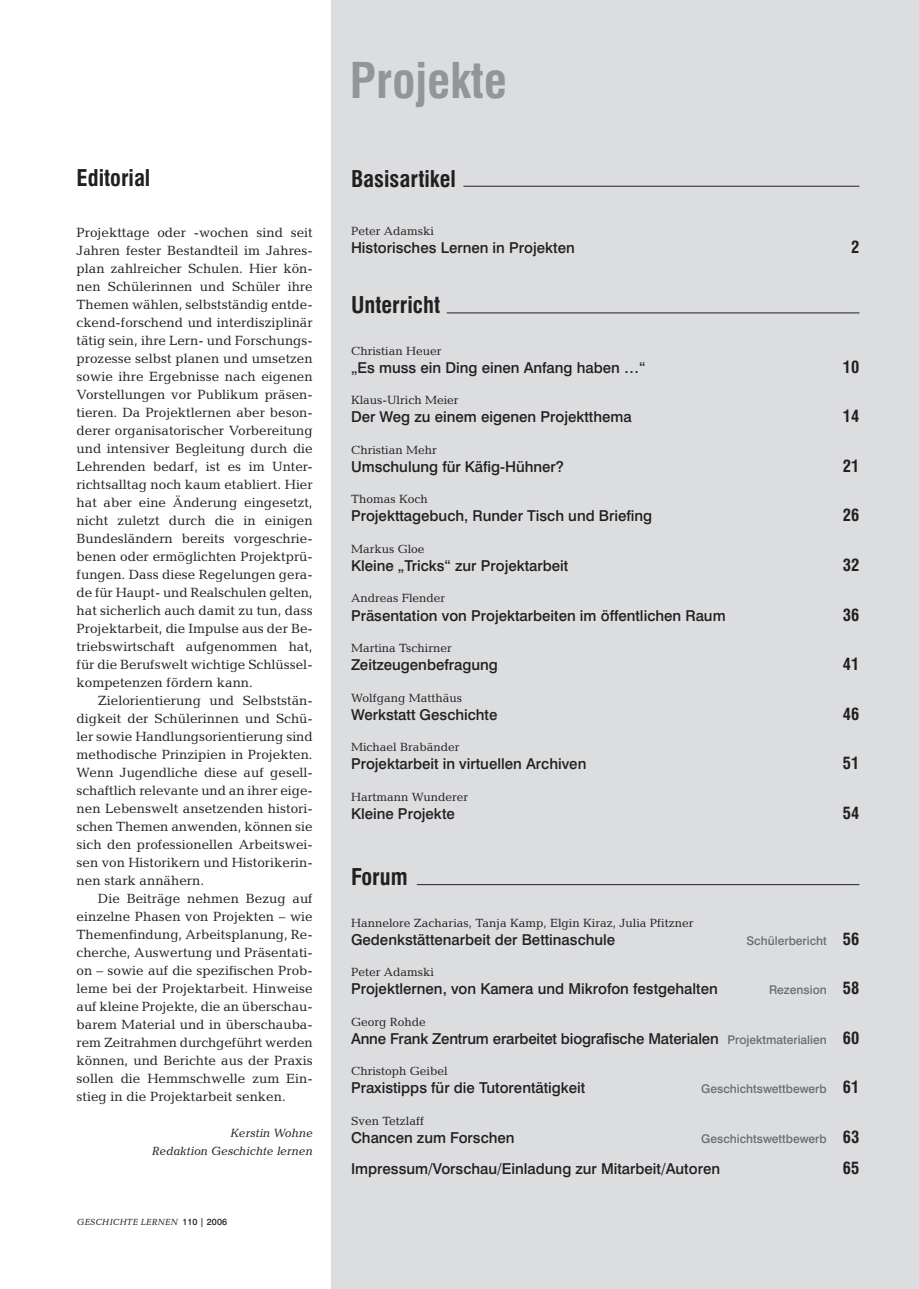
<style>
.page{position:relative;width:919px;height:1289px;background:#fff}
.page>*{position:absolute;margin:0;border:0;box-sizing:border-box;transform-origin:0 0}
.t1{font:700 condensed 48px "Swiss 721 BT";color:#939598}
.t2{font:700 condensed 22.5px "Swiss 721 BT";color:#231f20}
.t3{font:700 condensed 16.5px "Swiss 721 BT";color:#231f20}
.t4{font:500 15px "Swiss 721 BT";color:#231f20}
.t5{font:13.5px/18px "Candida";color:#231f20;text-align:justify}
.t6{font:12px "Candida";color:#231f20}
.t7{font:500 12px "Swiss 721 BT";color:#6c6d70}
.t8{font:italic 12px/18px "Candida";letter-spacing:-.005em;color:#231f20;text-align:right}
.t9{font:italic 9px "Candida";color:#231f20}
.s1{font-family:"Swiss 721 BT";font-weight:500;font-style:normal}
.s2{font-weight:700;font-stretch:condensed;font-size:16.5px;color:#231f20}
.s3{font-size:12px;color:#6c6d70}
.s4{font-weight:700;font-stretch:condensed;font-size:16.5px}
</style>
<div class="page">
<div style="left:332px;top:0;width:586px;height:1288px;background:#dcdddf"></div>
<hr style="left:463px;top:186px;width:396px;height:1px;background:#231f20">
<hr style="left:446px;top:312px;width:413px;height:1px;background:#231f20">
<hr style="left:417px;top:884px;width:442px;height:1px;background:#231f20">
<h2 class="t2" style="left:77px;top:164px;width:75px">Editorial</h2>
<p class="t5" style="left:77px;top:223px;width:238px">Projekttage oder -wochen sind seit Jahren fester Bestandteil im Jahres&shy;plan zahlreicher Schulen. Hier kön&shy;nen Schülerinnen und Schüler ihre Themen wählen, selbstständig entde&shy;ckend-forschend und interdisziplinär tätig sein, ihre Lern- und Forschungs&shy;prozesse selbst planen und umsetzen sowie ihre Ergebnisse nach eigenen Vorstellungen vor Publikum präsen&shy;tieren. Da Projektlernen aber beson&shy;derer organisatorischer Vorbereitung und intensiver Begleitung durch die Lehrenden bedarf, ist es im Unter&shy;richtsalltag noch kaum etabliert. Hier hat aber eine Änderung eingesetzt, nicht zuletzt durch die in einigen Bundesländern bereits vorgeschrie&shy;benen oder ermöglichten Projektprü&shy;fungen. Dass diese Regelungen gera&shy;de für Haupt- und Realschulen gelten, hat sicherlich auch damit zu tun, dass Projektarbeit, die Impulse aus der Be&shy;triebswirtschaft aufgenommen hat, für die Berufswelt wichtige Schlüssel&shy;kompetenzen fördern kann.</p>
<p class="t5" style="left:77px;top:691px;width:238px;text-indent:21px">Zielorientierung und Selbststän&shy;digkeit der Schülerinnen und Schü&shy;ler sowie Handlungsorientierung sind methodische Prinzipien in Projekten.<br>Wenn Jugendliche diese auf gesell&shy;schaftlich relevante und an ihrer eige&shy;nen Lebenswelt ansetzenden histori&shy;schen Themen anwenden, können sie sich den professionellen Arbeitswei&shy;sen von Historikern und Historikerin&shy;nen stark annähern.</p>
<p class="t5" style="left:77px;top:889px;width:238px;text-indent:21px">Die Beiträge nehmen Bezug auf einzelne Phasen von Projekten – wie Themenfindung, Arbeitsplanung, Re&shy;cherche, Auswertung und Präsentati&shy;on – sowie auf die spezifischen Prob&shy;leme bei der Projektarbeit. Hinweise auf kleine Projekte, die an überschau&shy;barem Material und in überschauba&shy;rem Zeitrahmen durchgeführt werden können, und Berichte aus der Praxis sollen die Hemmschwelle zum Ein&shy;stieg in die Projektarbeit senken.</p>
<p class="t8" style="left:151px;top:1123px;width:163px">Kerstin Wohne<br>Redaktion Geschichte lernen</p>
<p class="t9" style="left:77px;top:1217px;width:152px">GESCHICHTE LERNEN <span class="s1">110 | 2006</span></p>
<h1 class="t1" style="left:350px;top:52px;width:158px">Projekte</h1>
<h2 class="t2" style="left:351px;top:165px;width:106px">Basisartikel</h2>
<p class="t6" style="left:351px;top:224px;width:84px">Peter Adamski</p>
<p class="t4" style="left:351px;top:238px;width:225px">Historisches Lernen in Projekten</p>
<p class="t3" style="left:851px;top:237px;width:10px">2</p>
<h2 class="t2" style="left:351px;top:291px;width:91px">Unterricht</h2>
<p class="t6" style="left:351px;top:344px;width:92px">Christian Heuer</p>
<p class="t4" style="left:351px;top:358px;width:296px">„Es muss ein Ding einen Anfang haben …“</p>
<p class="t3" style="left:842px;top:357px;width:18px">10</p>
<p class="t6" style="left:351px;top:393px;width:109px">Klaus-Ulrich Meier</p>
<p class="t4" style="left:351px;top:408px;width:282px">Der Weg zu einem eigenen Projektthema</p>
<p class="t3" style="left:842px;top:406px;width:18px">14</p>
<p class="t6" style="left:351px;top:443px;width:87px">Christian Mehr</p>
<p class="t4" style="left:351px;top:457px;width:214px">Umschulung für Käfig-Hühner?</p>
<p class="t3" style="left:842px;top:456px;width:18px">21</p>
<p class="t6" style="left:351px;top:492px;width:78px">Thomas Koch</p>
<p class="t4" style="left:351px;top:507px;width:303px">Projekttagebuch, Runder Tisch und Briefing</p>
<p class="t3" style="left:842px;top:505px;width:18px">26</p>
<p class="t6" style="left:351px;top:542px;width:75px">Markus Gloe</p>
<p class="t4" style="left:351px;top:556px;width:219px">Kleine „Tricks“ zur Projektarbeit</p>
<p class="t3" style="left:842px;top:555px;width:18px">32</p>
<p class="t6" style="left:351px;top:591px;width:96px">Andreas Flender</p>
<p class="t4" style="left:351px;top:606px;width:376px">Präsentation von Projektarbeiten im öffentlichen Raum</p>
<p class="t3" style="left:842px;top:604px;width:18px">36</p>
<p class="t6" style="left:351px;top:641px;width:102px">Martina Tschirner</p>
<p class="t4" style="left:351px;top:655px;width:148px">Zeitzeugenbefragung</p>
<p class="t3" style="left:842px;top:654px;width:18px">41</p>
<p class="t6" style="left:351px;top:690px;width:113px">Wolfgang Matthäus</p>
<p class="t4" style="left:351px;top:705px;width:148px">Werkstatt Geschichte</p>
<p class="t3" style="left:842px;top:703px;width:18px">46</p>
<p class="t6" style="left:351px;top:740px;width:110px">Michael Brabänder</p>
<p class="t4" style="left:351px;top:754px;width:237px">Projektarbeit in virtuellen Archiven</p>
<p class="t3" style="left:842px;top:753px;width:18px">51</p>
<p class="t6" style="left:351px;top:789px;width:119px">Hartmann Wunderer</p>
<p class="t4" style="left:351px;top:804px;width:105px">Kleine Projekte</p>
<p class="t3" style="left:842px;top:802px;width:18px">54</p>
<h2 class="t2" style="left:351px;top:863px;width:58px">Forum</h2>
<p class="t6" style="left:351px;top:915px;width:344px">Hannelore Zacharias, Tanja Kamp, Elgin Kiraz, Julia Pfitzner</p>
<p class="t4" style="left:351px;top:930px;width:266px">Gedenkstättenarbeit der Bettinaschule</p>
<p class="t7" style="left:746px;top:933px;width:114px">Schülerbericht <span class="s2">56</span></p>
<p class="t6" style="left:351px;top:965px;width:84px">Peter Adamski</p>
<p class="t4" style="left:351px;top:979px;width:368px">Projektlernen, von Kamera und Mikrofon festgehalten</p>
<p class="t7" style="left:769px;top:982px;width:92px">Rezension <span class="s2">58</span></p>
<p class="t6" style="left:351px;top:1014px;width:76px">Georg Rohde</p>
<p class="t4" style="left:351px;top:1029px;width:510px">Anne Frank Zentrum erarbeitet biografische Materialen <span class="s3">Projektmaterialien</span> <span class="s4">60</span></p>
<p class="t6" style="left:351px;top:1064px;width:98px">Christoph Geibel</p>
<p class="t4" style="left:351px;top:1078px;width:236px">Praxistipps für die Tutorentätigkeit</p>
<p class="t7" style="left:701px;top:1081px;width:160px">Geschichtswettbewerb <span class="s2">61</span></p>
<p class="t6" style="left:351px;top:1113px;width:75px">Sven Tetzlaff</p>
<p class="t4" style="left:351px;top:1128px;width:165px">Chancen zum Forschen</p>
<p class="t7" style="left:701px;top:1131px;width:160px">Geschichtswettbewerb <span class="s2">63</span></p>
<p class="t4" style="left:351px;top:1159px;width:370px">Impressum/Vorschau/Einladung zur Mitarbeit/Autoren</p>
<p class="t3" style="left:842px;top:1158px;width:18px">65</p>
</div>
